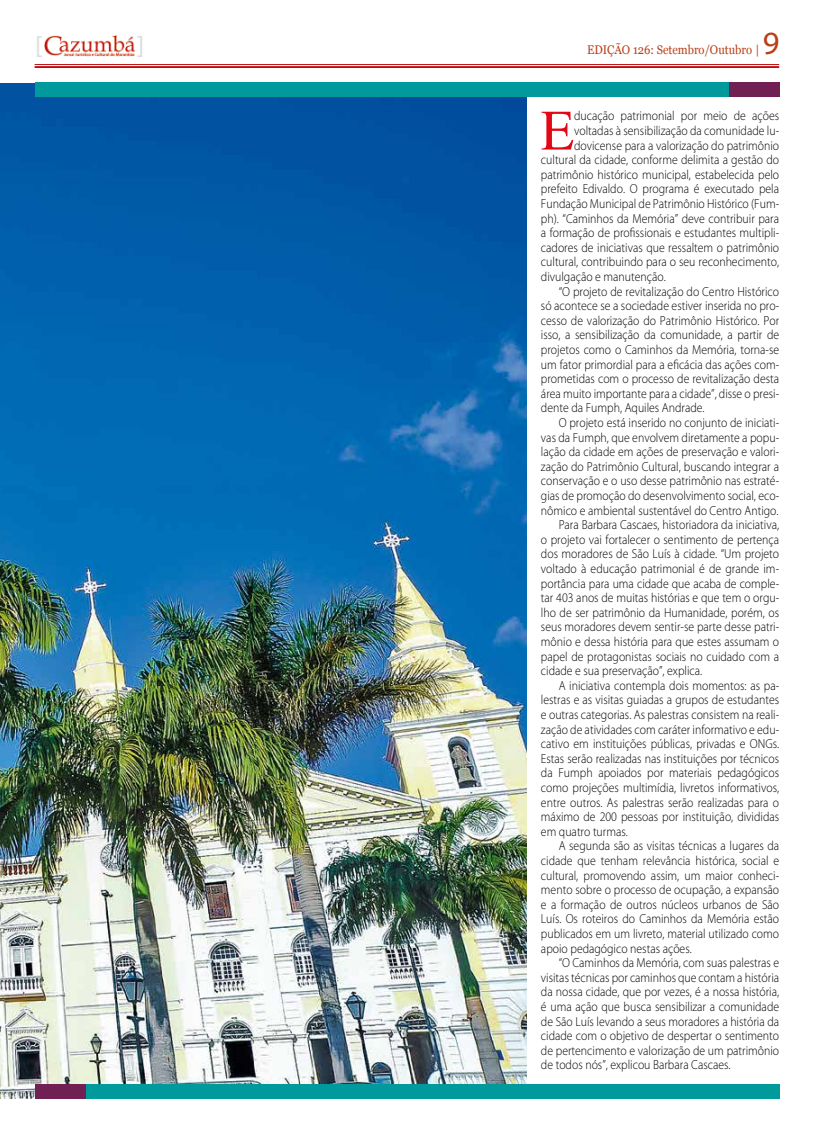
<style>
.page{position:relative;width:815px;height:1134px;background:#fff}
.page>*{position:absolute;margin:0;border:0;box-sizing:border-box;transform-origin:0 0}
.t1{font:57.12px "Times";color:#e30613;scale:.95 1}
.t2{font:32.5px "Myriad";color:#b93f18}
.t3{font:300 13.12px "Myriad Pro";color:#000;scale:.9 1}
.t4{font:12.5px "Georgia";color:#b93f18;scale:.9 1}
</style>
<div class="page">
<img style="left:37px;top:35px;width:105px;height:22px">
<img style="left:0;top:83px;width:527px;height:1015px">
<div style="left:728px;top:82px;width:51px;height:15px;background:#702052"></div>
<div style="left:35px;top:82px;width:693px;height:15px;background:#009a9c"></div>
<div style="left:35px;top:1084px;width:51px;height:14px;background:#702052"></div>
<div style="left:86px;top:1084px;width:694px;height:14px;background:#009a9c"></div>
<hr style="left:35px;top:64px;width:744px;height:1px;background:#c00d0e">
<hr style="left:35px;top:66px;width:744px;height:2px;background:#c00d0e">
<p class="t4" style="left:587px;top:42px;width:194px">EDIÇÃO 126: Setembro/Outubro |</p>
<h2 class="t2" style="left:763px;top:27px;width:18px">9</h2>
<h1 class="t1" style="left:541px;top:98px;width:36px">E</h1>
<p class="t3" style="left:574px;top:108px;width:229px">ducação patrimonial por meio de ações</p>
<p class="t3" style="left:574px;top:123px;width:229px">voltadas à sensibilização da comunidade lu-</p>
<p class="t3" style="left:574px;top:137px;width:229px">dovicense para a valorização do patrimônio</p>
<p class="t3" style="left:541px;top:152px;width:266px">cultural da cidade, conforme delimita a gestão do</p>
<p class="t3" style="left:541px;top:166px;width:266px">patrimônio histórico municipal, estabelecida pelo</p>
<p class="t3" style="left:541px;top:181px;width:266px">prefeito Edivaldo. O programa é executado pela</p>
<p class="t3" style="left:541px;top:196px;width:266px">Fundação Municipal de Patrimônio Histórico (Fum-</p>
<p class="t3" style="left:541px;top:210px;width:266px">ph). “Caminhos da Memória” deve contribuir para</p>
<p class="t3" style="left:541px;top:225px;width:266px">a formação de profissionais e estudantes multipli-</p>
<p class="t3" style="left:541px;top:239px;width:266px">cadores de iniciativas que ressaltem o patrimônio</p>
<p class="t3" style="left:541px;top:254px;width:266px">cultural, contribuindo para o seu reconhecimento,</p>
<p class="t3" style="left:541px;top:269px;width:140px">divulgação e manutenção.</p>
<p class="t3" style="left:559px;top:283px;width:246px">“O projeto de revitalização do Centro Histórico</p>
<p class="t3" style="left:541px;top:298px;width:266px">só acontece se a sociedade estiver inserida no pro-</p>
<p class="t3" style="left:541px;top:312px;width:266px">cesso de valorização do Patrimônio Histórico. Por</p>
<p class="t3" style="left:541px;top:327px;width:266px">isso, a sensibilização da comunidade, a partir de</p>
<p class="t3" style="left:541px;top:342px;width:266px">projetos como o Caminhos da Memória, torna-se</p>
<p class="t3" style="left:541px;top:356px;width:266px">um fator primordial para a eficácia das ações com-</p>
<p class="t3" style="left:541px;top:371px;width:266px">prometidas com o processo de revitalização desta</p>
<p class="t3" style="left:541px;top:385px;width:266px">área muito importante para a cidade”, disse o presi-</p>
<p class="t3" style="left:541px;top:400px;width:183px">dente da Fumph, Aquiles Andrade.</p>
<p class="t3" style="left:559px;top:415px;width:246px">O projeto está inserido no conjunto de iniciati-</p>
<p class="t3" style="left:541px;top:429px;width:266px">vas da Fumph, que envolvem diretamente a popu-</p>
<p class="t3" style="left:541px;top:444px;width:266px">lação da cidade em ações de preservação e valori-</p>
<p class="t3" style="left:541px;top:458px;width:266px">zação do Patrimônio Cultural, buscando integrar a</p>
<p class="t3" style="left:541px;top:473px;width:266px">conservação e o uso desse patrimônio nas estraté-</p>
<p class="t3" style="left:541px;top:488px;width:266px">gias de promoção do desenvolvimento social, eco-</p>
<p class="t3" style="left:541px;top:502px;width:265px">nômico e ambiental sustentável do Centro Antigo.</p>
<p class="t3" style="left:559px;top:517px;width:246px">Para Barbara Cascaes, historiadora da iniciativa,</p>
<p class="t3" style="left:541px;top:531px;width:266px">o projeto vai fortalecer o sentimento de pertença</p>
<p class="t3" style="left:541px;top:546px;width:266px">dos moradores de São Luís à cidade. “Um projeto</p>
<p class="t3" style="left:541px;top:561px;width:266px">voltado à educação patrimonial é de grande im-</p>
<p class="t3" style="left:541px;top:575px;width:266px">portância para uma cidade que acaba de comple-</p>
<p class="t3" style="left:541px;top:590px;width:266px">tar 403 anos de muitas histórias e que tem o orgu-</p>
<p class="t3" style="left:541px;top:604px;width:266px">lho de ser patrimônio da Humanidade, porém, os</p>
<p class="t3" style="left:541px;top:619px;width:266px">seus moradores devem sentir-se parte desse patri-</p>
<p class="t3" style="left:541px;top:634px;width:266px">mônio e dessa história para que estes assumam o</p>
<p class="t3" style="left:541px;top:648px;width:266px">papel de protagonistas sociais no cuidado com a</p>
<p class="t3" style="left:541px;top:663px;width:181px">cidade e sua preservação”, explica.</p>
<p class="t3" style="left:559px;top:677px;width:246px">A iniciativa contempla dois momentos: as pa-</p>
<p class="t3" style="left:541px;top:692px;width:266px">lestras e as visitas guiadas a grupos de estudantes</p>
<p class="t3" style="left:541px;top:707px;width:266px">e outras categorias. As palestras consistem na reali-</p>
<p class="t3" style="left:541px;top:721px;width:266px">zação de atividades com caráter informativo e edu-</p>
<p class="t3" style="left:541px;top:736px;width:266px">cativo em instituições públicas, privadas e ONGs.</p>
<p class="t3" style="left:541px;top:750px;width:266px">Estas serão realizadas nas instituições por técnicos</p>
<p class="t3" style="left:541px;top:765px;width:266px">da Fumph apoiados por materiais pedagógicos</p>
<p class="t3" style="left:541px;top:780px;width:266px">como projeções multimídia, livretos informativos,</p>
<p class="t3" style="left:541px;top:794px;width:266px">entre outros. As palestras serão realizadas para o</p>
<p class="t3" style="left:541px;top:809px;width:266px">máximo de 200 pessoas por instituição, divididas</p>
<p class="t3" style="left:541px;top:823px;width:98px">em quatro turmas.</p>
<p class="t3" style="left:559px;top:838px;width:247px">A segunda são as visitas técnicas a lugares da</p>
<p class="t3" style="left:541px;top:853px;width:266px">cidade que tenham relevância histórica, social e</p>
<p class="t3" style="left:541px;top:867px;width:266px">cultural, promovendo assim, um maior conheci-</p>
<p class="t3" style="left:541px;top:882px;width:266px">mento sobre o processo de ocupação, a expansão</p>
<p class="t3" style="left:541px;top:896px;width:266px">e a formação de outros núcleos urbanos de São</p>
<p class="t3" style="left:541px;top:911px;width:266px">Luís. Os roteiros do Caminhos da Memória estão</p>
<p class="t3" style="left:541px;top:926px;width:266px">publicados em um livreto, material utilizado como</p>
<p class="t3" style="left:541px;top:940px;width:169px">apoio pedagógico nestas ações.</p>
<p class="t3" style="left:559px;top:955px;width:246px">“O Caminhos da Memória, com suas palestras e</p>
<p class="t3" style="left:541px;top:969px;width:266px">visitas técnicas por caminhos que contam a história</p>
<p class="t3" style="left:541px;top:984px;width:266px">da nossa cidade, que por vezes, é a nossa história,</p>
<p class="t3" style="left:541px;top:999px;width:266px">é uma ação que busca sensibilizar a comunidade</p>
<p class="t3" style="left:541px;top:1013px;width:266px">de São Luís levando a seus moradores a história da</p>
<p class="t3" style="left:541px;top:1028px;width:266px">cidade com o objetivo de despertar o sentimento</p>
<p class="t3" style="left:541px;top:1042px;width:266px">de pertencimento e valorização de um patrimônio</p>
<p class="t3" style="left:541px;top:1057px;width:212px">de todos nós”, explicou Barbara Cascaes.</p>
</div>
